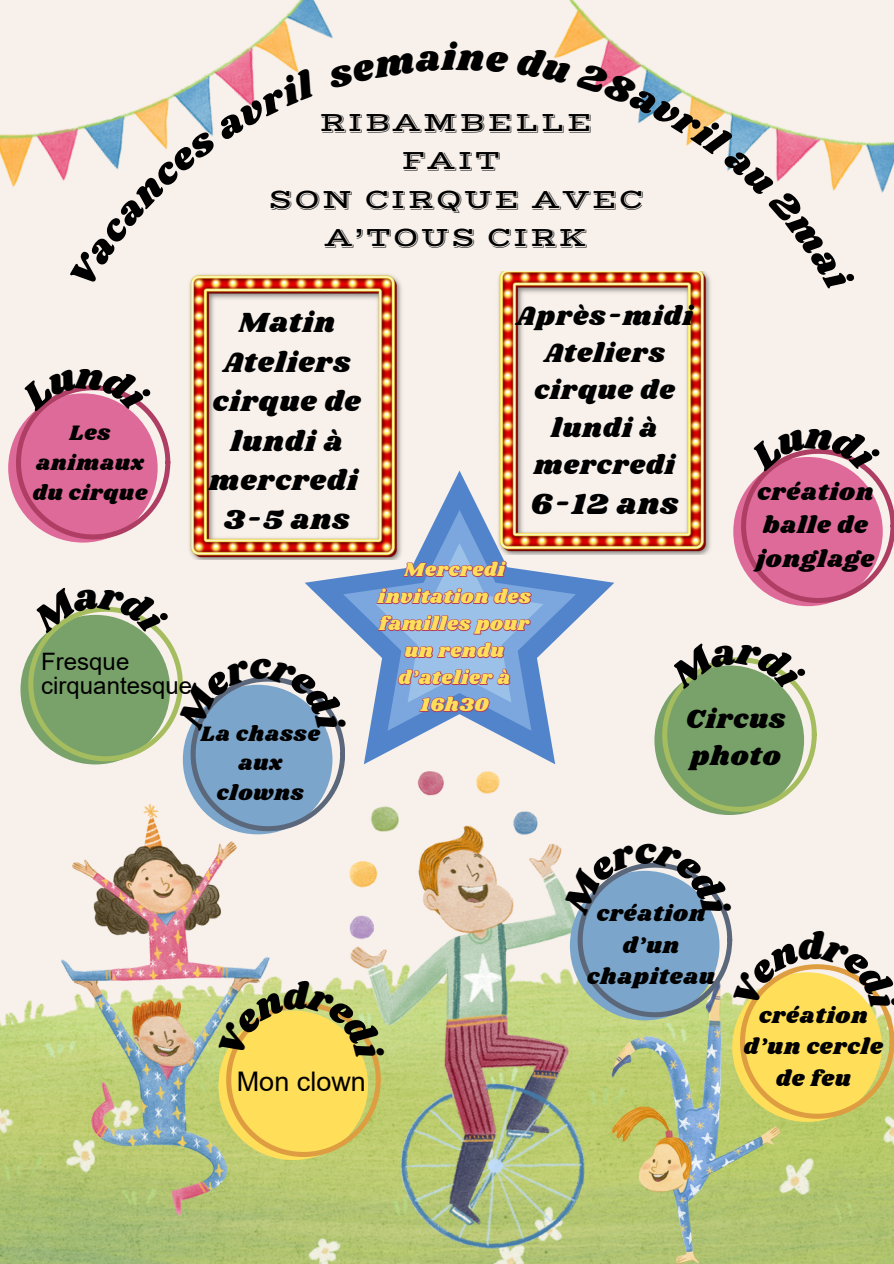
<style>
.page{position:relative;width:894px;height:1264px;background:#fff}
.page>*{position:absolute;margin:0;border:0;box-sizing:border-box;transform-origin:0 0}
.t1{font:37.65px "Shrikhand";color:#000}
.t2{font:30.15px "Shrikhand";color:#000}
.t3{font:28.65px/39.3px "Shrikhand";letter-spacing:.04em;color:#000;text-align:center}
.t4{font:27.9px/38.2px "Vast Shadow";letter-spacing:.05em;color:#000;text-align:center}
.t5{font:27.15px/37.2px "Shrikhand";letter-spacing:.04em;color:#000;text-align:center}
.t6{font:27px "Arial";color:#000}
.t7{font:24.15px/33.8px "Shrikhand";letter-spacing:.04em;color:#000}
.t8{font:24px/24px "Arial";color:#000}
.t9{font:22.65px/31.5px "Shrikhand";letter-spacing:.04em;color:#000;text-align:center}
.t10{font:21.75px/29.7px "Shrikhand";letter-spacing:.04em;color:#000;text-align:center}
.t11{font:19.5px/27px "Shrikhand";letter-spacing:.04em;color:#ffde59;text-align:center}
</style>
<div class="page">
<div style="left:0;top:0;width:893px;height:1263px;background:#f8f1eb"></div>
<img style="left:0;top:976px;width:893px;height:287px">
<img style="left:349px;top:771px;width:235px;height:477px">
<img style="left:61px;top:831px;width:208px;height:384px">
<img style="left:609px;top:1118px;width:173px;height:145px">
<img style="left:0;top:0;width:333px;height:187px">
<img style="left:559px;top:0;width:334px;height:193px">
<img style="left:189px;top:274px;width:213px;height:286px">
<img style="left:498px;top:272px;width:213px;height:282px">
<div style="left:8px;top:393px;width:150px;height:149px;background:#de6a99;border-radius:50%"></div>
<svg style="left:304px;top:470px;width:310px;height:294px"></svg>
<svg style="left:343px;top:510px;width:232px;height:220px"></svg>
<svg style="left:375px;top:543px;width:168px;height:176px;background:#8c9ac7"></svg>
<svg style="left:69px;top:68px;width:248px;height:219px"></svg>
<svg style="left:327px;top:41px;width:6px;height:49px"></svg>
<svg style="left:554px;top:46px;width:16px;height:38px"></svg>
<svg style="left:576px;top:62px;width:279px;height:231px"></svg>
<svg style="left:662px;top:657px;width:154px;height:155px"></svg>
<svg style="left:562px;top:843px;width:332px;height:275px"></svg>
<svg style="left:740px;top:448px;width:153px;height:155px"></svg>
<svg style="left:16px;top:385px;width:154px;height:154px"></svg>
<svg style="left:28px;top:587px;width:318px;height:244px"></svg>
<svg style="left:218px;top:980px;width:167px;height:177px;background:#e7d569"></svg>
<h1 class="t4" style="left:268px;top:104px;width:377px">RIBAMBELLE<br>FAIT<br>SON CIRQUE AVEC<br>A’TOUS CIRK</h1>
<p class="t10" style="left:33px;top:419px;width:116px">Les animaux du cirque</p>
<p class="t8" style="left:41px;top:649px;width:152px">Fresque cirquantesque</p>
<p class="t3" style="left:209px;top:304px;width:153px">Matin<br>Ateliers cirque de lundi à mercredi<br>3-5 ans</p>
<h1 class="t5" style="left:516px;top:298px;width:178px">Après-midi<br>Ateliers cirque de lundi à mercredi</h1>
<h1 class="t7" style="left:756px;top:475px;width:119px">création balle de jonglage</h1>
<h1 class="t2" style="left:530px;top:483px;width:149px">6-12 ans</h1>
<p class="t11" style="left:378px;top:557px;width:154px">Mercredi invitation des familles pour un rendu d’atelier à<br>16h30</p>
<h1 class="t1" style="left:250px;top:640px;width:22px">c</h1>
<p class="t5" style="left:685px;top:701px;width:101px;text-align:left">Circus photo</p>
<p class="t10" style="left:201px;top:719px;width:120px">La chasse aux clowns</p>
<h3 class="t6" style="left:237px;top:1062px;width:131px">Mon clown</h3>
<h1 class="t1" style="left:635px;top:825px;width:22px">c</h1>
<h3 class="t9" style="left:587px;top:898px;width:129px">création d’un chapiteau</h3>
<p class="t9" style="left:743px;top:1000px;width:140px">création d’un cercle de feu</p>
</div>
